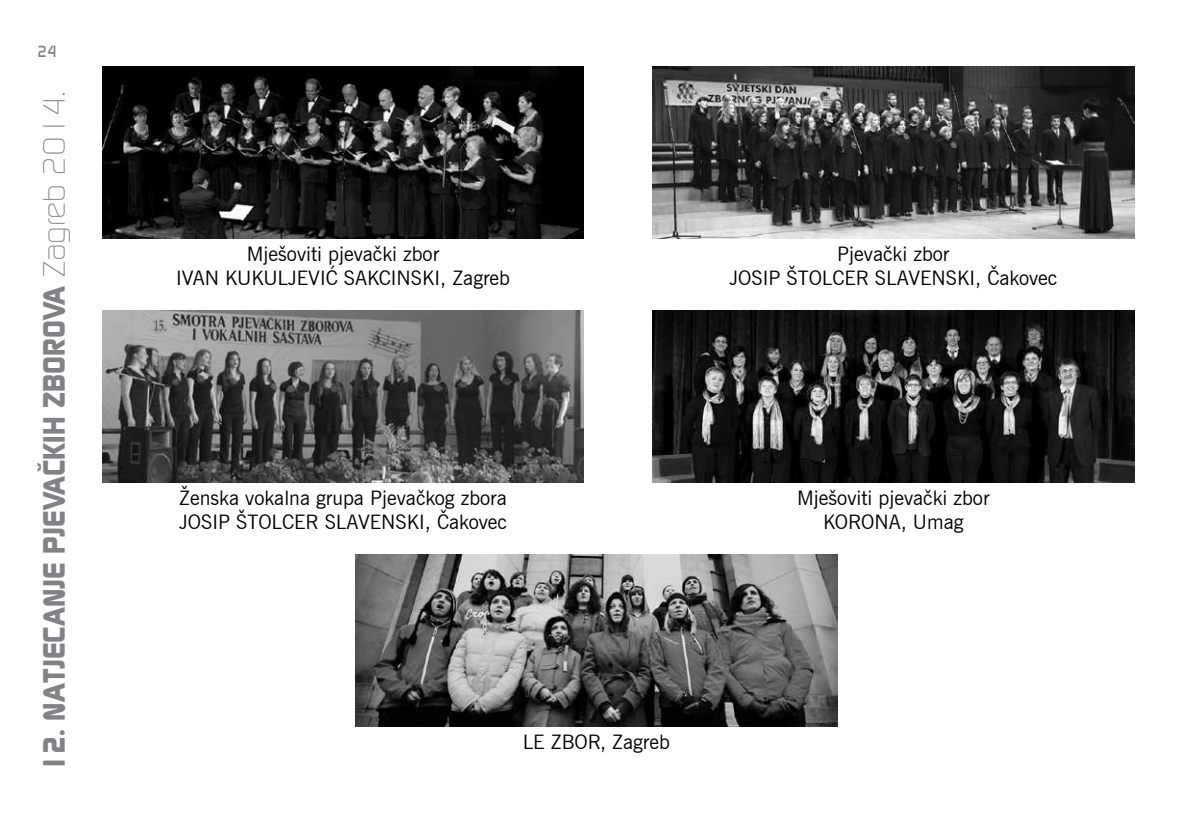
<style>
.page{position:relative;width:1191px;height:840px;background:#fff}
.page>*{position:absolute;margin:0;border:0;box-sizing:border-box;transform-origin:0 0}
.t1{font:800 30.6px "Modaerne";color:#808285}
.t2{font:20px/24px "News Gothic BT";color:#000;text-align:center}
.t3{font:16px "Modaerne";color:#808285}
.s1{font-weight:300}
</style>
<div class="page">
<img style="left:652px;top:67px;width:482px;height:171px">
<img style="left:102px;top:67px;width:482px;height:171px">
<img style="left:102px;top:310px;width:482px;height:172px">
<img style="left:652px;top:310px;width:482px;height:172px">
<img style="left:355px;top:554px;width:482px;height:171px">
<p class="t3" style="left:37px;top:43px;width:22px">24</p>
<h1 class="t1" style="left:38px;top:771px;width:680px;rotate:-90deg">12. NATJECANJE PJEVACKIH ZBOROVA <span class="s1">Zagreb 2014.</span></h1>
<h1 class="t1" style="left:34px;top:471px;width:11px;rotate:-90deg">ˇ</h1>
<p class="t2" style="left:176px;top:241px;width:335px">Mješoviti pjevački zbor<br>IVAN KUKULJEVIĆ SAKCINSKI, Zagreb</p>
<p class="t2" style="left:729px;top:241px;width:329px">Pjevački zbor<br>JOSIP ŠTOLCER SLAVENSKI, Čakovec</p>
<p class="t2" style="left:179px;top:485px;width:329px;text-align:left">Ženska vokalna grupa Pjevačkog zbora<br>JOSIP ŠTOLCER SLAVENSKI, Čakovec</p>
<p class="t2" style="left:797px;top:485px;width:194px">Mješoviti pjevački zbor<br>KORONA, Umag</p>
<p class="t2" style="left:523px;top:728px;width:148px">LE ZBOR, Zagreb</p>
</div>
